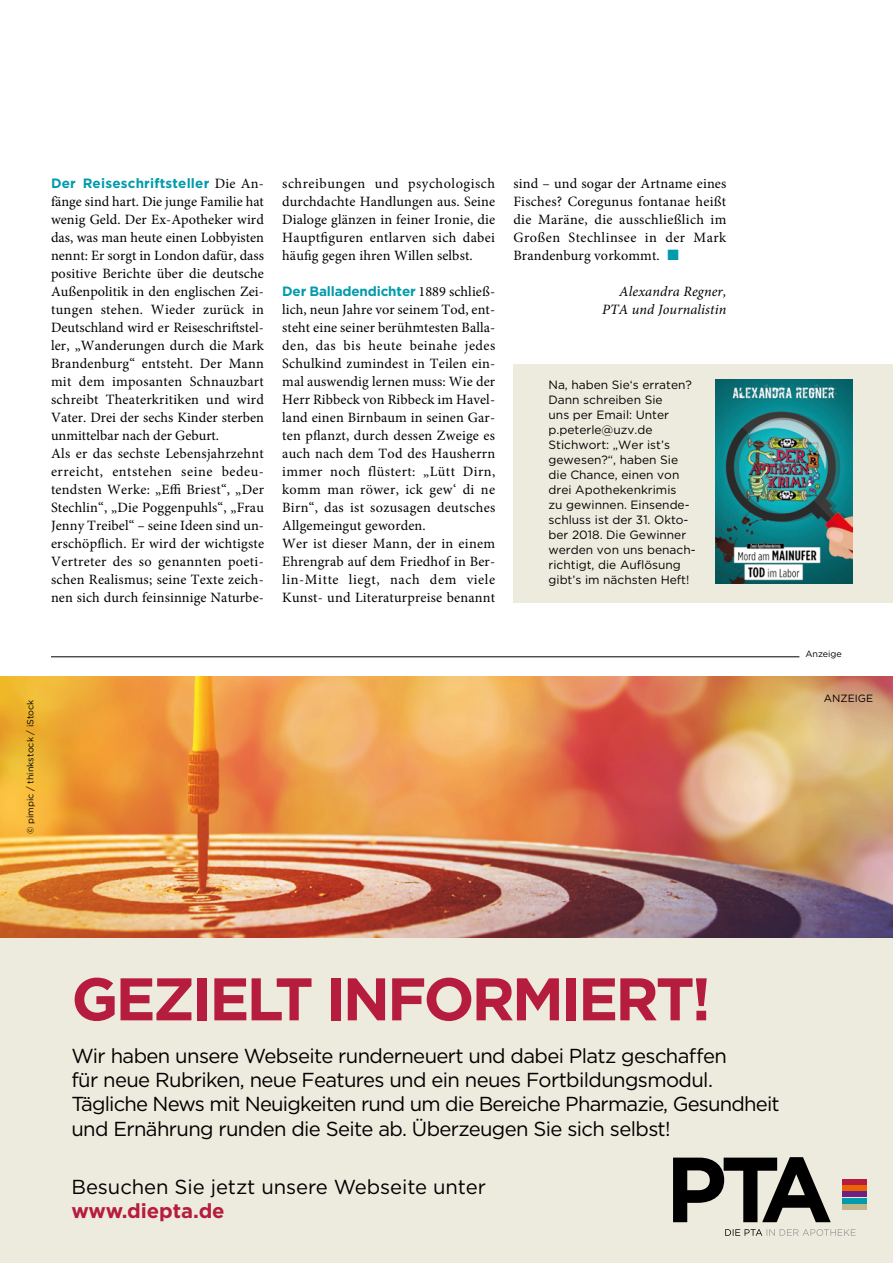
<style>
.page{position:relative;width:893px;height:1263px;background:#fff}
.page>*{position:absolute;margin:0;border:0;box-sizing:border-box;transform-origin:0 0}
.t1{font:700 60px "Gotham";letter-spacing:-.05em;color:#b61c3e}
.t2{font:20.25px/24.3px "Gotham";letter-spacing:-.03em;color:#000}
.t3{font:20.25px "Gotham";letter-spacing:-.005em;color:#000}
.t4{font:700 20.25px "Gotham";letter-spacing:-.005em;color:#b61c3e}
.Grundtext{font:14.25px/18px "Minion Pro";letter-spacing:.01em;color:#000;text-align:justify}
.Autor{font:italic 14.25px/18px "Minion Pro";letter-spacing:.01em;color:#000;text-align:right}
.Grundtext-2{font:700 13.5px "Gotham";letter-spacing:-.01em;color:#009bac}
.Grundtext-3{font:700 13.5px "Gotham";letter-spacing:.015em;color:#009bac}
.t5{font:12px/15px "Gotham";color:#000}
.t6{font:10.5px "Gotham";color:#000}
.Anzeigenhinweis{font:9px "Gotham";color:#000}
.s1{font-family:"Minion Pro";font-weight:400;font-size:14.25px;color:#000}
.s2{color:#009bac}
</style>
<div class="page">
<div style="left:513px;top:364px;width:380px;height:238px;background:#edebdd"></div>
<img style="left:715px;top:379px;width:138px;height:205px">
<div style="left:0;top:676px;width:893px;height:587px;background:#edebdd"></div>
<img style="left:0;top:676px;width:893px;height:262px">
<div style="left:842px;top:1179px;width:24px;height:5px;background:#b61c3e"></div>
<div style="left:842px;top:1185px;width:24px;height:6px;background:#ec6502"></div>
<div style="left:842px;top:1192px;width:24px;height:5px;background:#6f2082"></div>
<div style="left:842px;top:1198px;width:24px;height:6px;background:#009bac"></div>
<div style="left:842px;top:1205px;width:24px;height:5px;background:#c1b68c"></div>
<svg style="left:725px;top:1229px;width:131px;height:7px"></svg>
<svg style="left:673px;top:1157px;width:158px;height:65px"></svg>
<hr style="left:51px;top:656px;width:748px;height:1px;background:#000">
<p class="Grundtext-3" style="left:51px;top:174px;width:214px">Der Reiseschriftsteller <span class="s1">Die An-</span></p>
<p class="Grundtext" style="left:51px;top:193px;width:214px">fänge sind hart. Die junge Familie hat wenig Geld. Der Ex-Apotheker wird das, was man heute einen Lobbyisten nennt: Er sorgt in London dafür, dass positive Berichte über die deutsche Außenpolitik in den englischen Zei&shy;tungen stehen. Wieder zurück in Deutschland wird er Reiseschriftstel&shy;ler, „Wanderungen durch die Mark Brandenburg“ entsteht. Der Mann mit dem imposanten Schnauzbart schreibt Theaterkritiken und wird Vater. Drei der sechs Kinder sterben unmittelbar nach der Geburt.</p>
<p class="Grundtext" style="left:51px;top:445px;width:215px">Als er das sechste Lebensjahrzehnt erreicht, entstehen seine bedeu&shy;tendsten Werke: „Effi Briest“, „Der Stechlin“, „Die Poggenpuhls“, „Frau Jenny Treibel“ – seine Ideen sind un&shy;erschöpflich. Er wird der wichtigste Vertreter des so genannten poeti&shy;schen Realismus; seine Texte zeich&shy;nen sich durch feinsinnige Naturbe-</p>
<p class="Grundtext" style="left:282px;top:175px;width:214px">schreibungen und psychologisch durchdachte Handlungen aus. Seine Dialoge glänzen in feiner Ironie, die Hauptfiguren entlarven sich dabei häufig gegen ihren Willen selbst.</p>
<p class="Grundtext-2" style="left:282px;top:282px;width:214px">Der Balladendichter <span class="s1">1889 schließ-</span></p>
<p class="Grundtext" style="left:282px;top:301px;width:215px">lich, neun Jahre vor seinem Tod, ent&shy;steht eine seiner berühmtesten Balla&shy;den, das bis heute beinahe jedes Schulkind zumindest in Teilen ein&shy;mal auswendig lernen muss: Wie der Herr Ribbeck von Ribbeck im Havel&shy;land einen Birnbaum in seinen Gar&shy;ten pflanzt, durch dessen Zweige es auch nach dem Tod des Hausherrn immer noch flüstert: „Lütt Dirn, komm man röwer, ick gew‘ di ne Birn“, das ist sozusagen deutsches Allgemeingut geworden.</p>
<p class="Grundtext" style="left:282px;top:535px;width:215px">Wer ist dieser Mann, der in einem Ehrengrab auf dem Friedhof in Ber&shy;lin-Mitte liegt, nach dem viele Kunst- und Literaturpreise benannt</p>
<p class="Grundtext" style="left:513px;top:175px;width:214px">sind – und sogar der Artname eines Fisches? Coregunus fontanae heißt die Maräne, die ausschließlich im Großen Stechlinsee in der Mark Brandenburg vorkommt. <span class="s2">■</span></p>
<p class="Autor" style="left:602px;top:283px;width:126px">Alexandra Regner,<br>PTA und Journalistin</p>
<p class="t5" style="left:549px;top:377px;width:147px">Na, haben Sie‘s erraten?<br>Dann schreiben Sie<br>uns per Email: Unter p.peterle@uzv.de<br>Stichwort: „Wer ist’s gewesen?“, haben Sie die Chance, einen von drei Apothekenkrimis<br>zu gewinnen. Einsende&shy;schluss ist der 31. Okto&shy;ber 2018. Die Gewinner werden von uns benach&shy;richtigt, die Auflösung gibt’s im nächsten Heft!</p>
<p class="Anzeigenhinweis" style="left:24px;top:834px;width:136px;rotate:-90deg">© pimpic / thinkstock / iStock</p>
<p class="Anzeigenhinweis" style="left:805px;top:648px;width:38px">Anzeige</p>
<p class="t6" style="left:824px;top:691px;width:51px">ANZEIGE</p>
<h1 class="t1" style="left:71px;top:959px;width:641px">GEZIELT INFORMIERT!</h1>
<p class="t2" style="left:71px;top:1043px;width:710px">Wir haben unsere Webseite runderneuert und dabei Platz geschaffen<br>für neue Rubriken, neue Features und ein neues Fortbildungsmodul.<br>Tägliche News mit Neuigkeiten rund um die Bereiche Pharmazie, Gesundheit und Ernährung runden die Seite ab. Überzeugen Sie sich selbst!</p>
<h2 class="t3" style="left:71px;top:1174px;width:416px">Besuchen Sie jetzt unsere Webseite unter</h2>
<h2 class="t4" style="left:71px;top:1198px;width:155px">www.diepta.de</h2>
</div>
